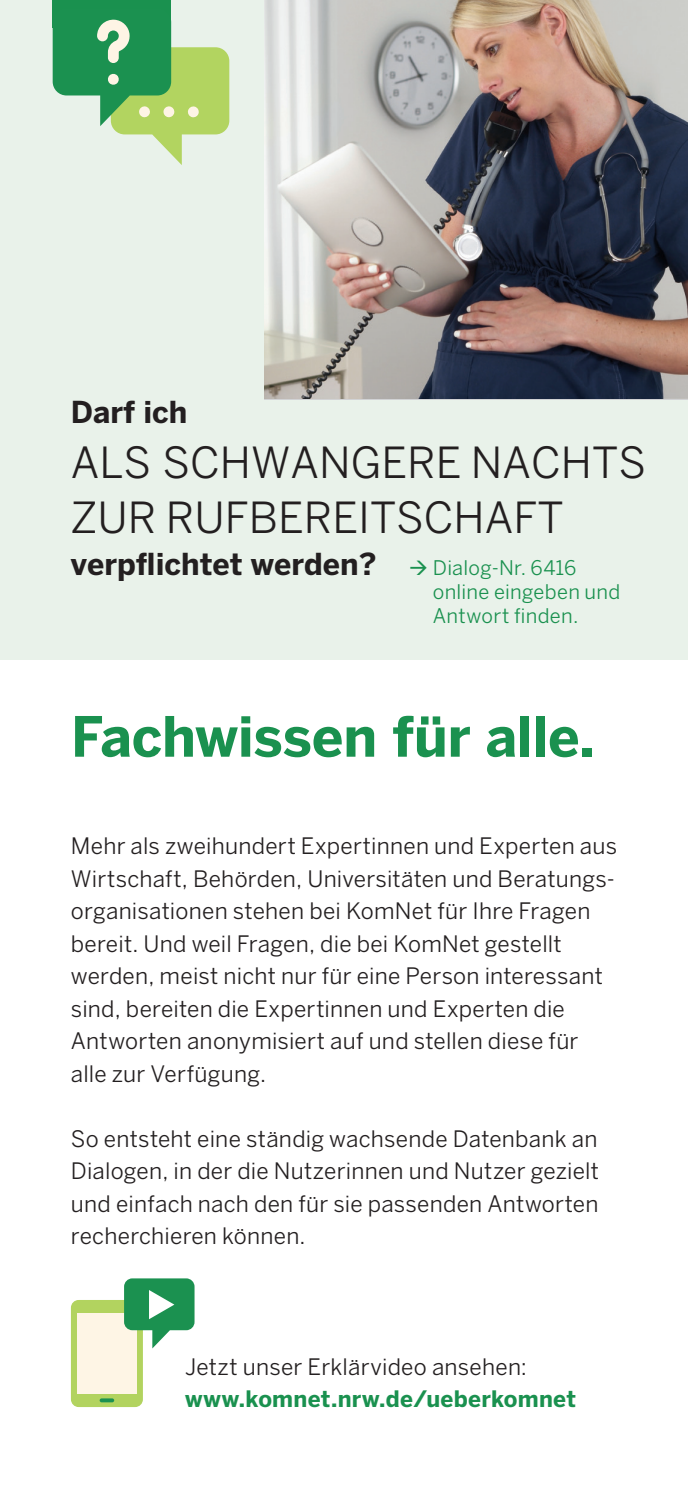
<style>
.page{position:relative;width:688px;height:1489px;background:#fff}
.page>*{position:absolute;margin:0;border:0;box-sizing:border-box;transform-origin:0 0}
.t1{font:700 55px "Benton Sans";letter-spacing:-.01em;color:#1a914f}
.t2{font:42.5px/55px "Benton Sans";color:#231f20}
.t3{font:700 30px "Benton Sans";color:#231f20}
.t4{font:22.5px/32.5px "Benton Sans";letter-spacing:.01em;color:#231f20}
.t5{font:700 22.5px "Benton Sans";letter-spacing:.01em;color:#1a914f}
.t6{font:20px/24px "Benton Sans";letter-spacing:.015em;color:#1a914f}
</style>
<div class="page">
<div style="left:0;top:0;width:687px;height:659px;background:#e9f2ea"></div>
<img style="left:265px;top:0;width:422px;height:398px">
<div style="left:71px;top:1299px;width:72px;height:107px;background:#b2d35f;border-radius:8px"></div>
<div style="left:77px;top:1313px;width:59px;height:80px;background:#fef5e5"></div>
<svg style="left:100px;top:1398px;width:14px;height:4px"></svg>
<svg style="left:124px;top:1278px;width:70px;height:70px"></svg>
<div style="left:53px;top:0;width:118px;height:28px;background:#1a914f"></div>
<svg style="left:53px;top:19px;width:176px;height:146px"></svg>
<svg style="left:187px;top:106px;width:12px;height:12px"></svg>
<svg style="left:163px;top:106px;width:12px;height:12px"></svg>
<p class="t3" style="left:71px;top:394px;width:118px">Darf ich</p>
<p class="t2" style="left:71px;top:434px;width:576px">ALS SCHWANGERE NACHTS<br>ZUR RUFBEREITSCHAFT</p>
<p class="t3" style="left:71px;top:546px;width:307px">verpflichtet werden?</p>
<p class="t6" style="left:432px;top:555px;width:189px;text-indent:-24px">→ Dialog-Nr. 6416 online eingeben und<br>Antwort finden.</p>
<h1 class="t1" style="left:71px;top:704px;width:525px">Fachwissen für alle.</h1>
<p class="t4" style="left:71px;top:829px;width:547px">Mehr als zweihundert Expertinnen und Experten aus Wirtschaft, Behörden, Universitäten und Beratungs&shy;organisationen stehen bei KomNet für Ihre Fragen bereit. Und weil Fragen, die bei KomNet gestellt werden, meist nicht nur für eine Person interessant sind, bereiten die Expertinnen und Experten die Antworten anonymisiert auf und stellen diese für alle zur Verfügung.</p>
<p class="t4" style="left:71px;top:1122px;width:529px;text-align:justify">So entsteht eine ständig wachsende Datenbank an Dialogen, in der die Nutzerinnen und Nutzer gezielt und einfach nach den für sie passenden Antworten recherchieren können.</p>
<p class="t4" style="left:185px;top:1349px;width:343px">Jetzt unser Erklärvideo ansehen:</p>
<p class="t5" style="left:185px;top:1385px;width:392px">www.komnet.nrw.de/ueberkomnet</p>
</div>
